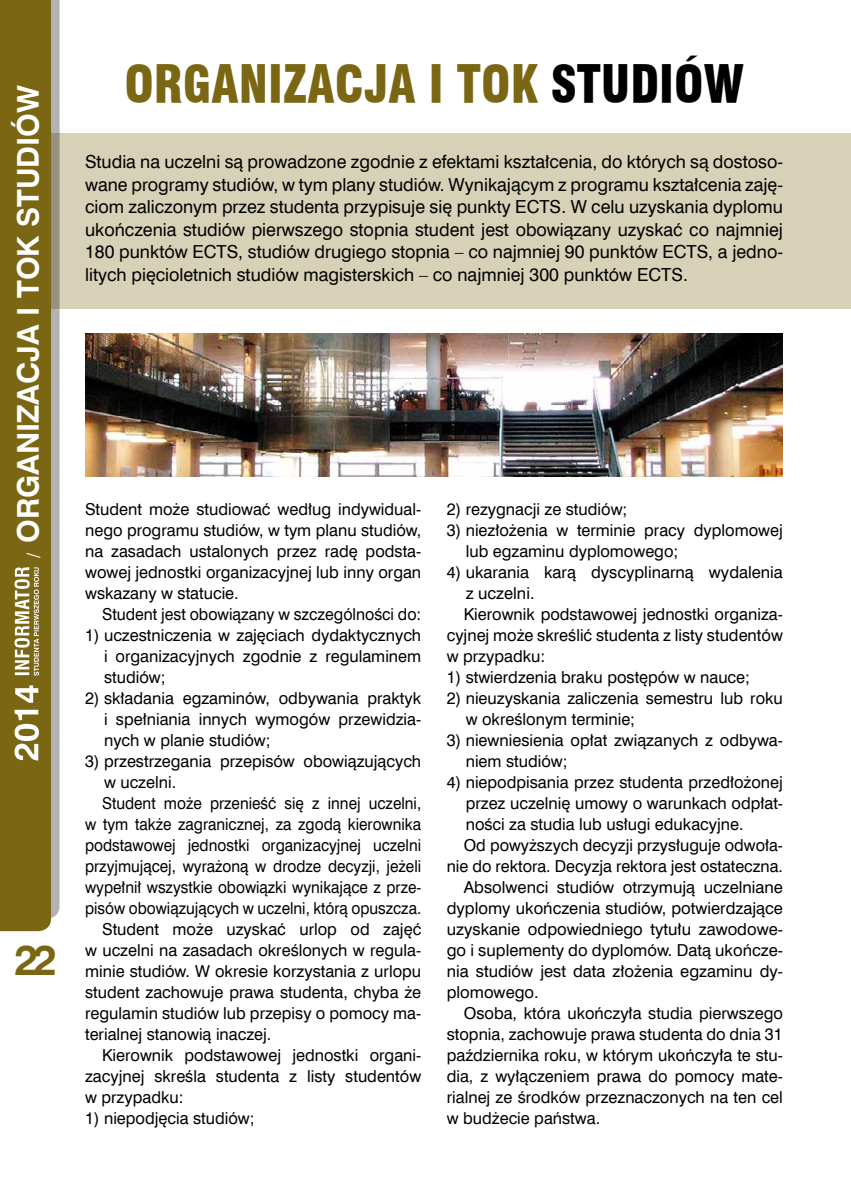
<style>
.page{position:relative;width:851px;height:1191px;background:#fff}
.page>*{position:absolute;margin:0;border:0;box-sizing:border-box;transform-origin:0 0}
.t1{font:49.5px "Swiss 721 Blk Cn AT";color:#7b6713}
.t2{font:700 42px "Swis 721 EU";color:#7b6713}
.t3{font:700 30px "Swis 721 EU";color:#fff}
.t4{font:18px/22.5px "Swis 721 EU";color:#000;text-align:justify}
.t5{font:16.5px/21px "Swis 721 EU";color:#000;text-align:justify}
.t6{font:16.5px "Swis 721 EU";color:#000;scale:.93 1}
.t7{font:16.5px "Swis 721 EU";color:#000;scale:.96 1}
.s1{font-size:16.5px}
.s2{color:#000}
</style>
<div class="page">
<div style="left:0;top:133px;width:850px;height:175px;background:#d7d1b8"></div>
<img style="left:86px;top:333px;width:696px;height:144px">
<svg style="left:51px;top:0;width:9px;height:918px;background:#b0afac"></svg>
<div style="left:0;top:0;width:51px;height:931px;background:#7b6713"></div>
<svg style="left:15px;top:567px;width:24px;height:108px"></svg>
<svg style="left:15px;top:685px;width:24px;height:75px"></svg>
<h3 class="t3" style="left:10px;top:558px;width:474px;rotate:-90deg"><span class="s1">/</span> ORGANIZACJA I TOK STUDIÓW</h3>
<h2 class="t2" style="left:15px;top:933px;width:44px">22</h2>
<h1 class="t1" style="left:124px;top:53px;width:620px">ORGANIZACJA I TOK <span class="s2">STUDIÓW</span></h1>
<p class="t4" style="left:85px;top:151px;width:699px">Studia na uczelni są prowadzone zgodnie z efektami kształcenia, do których są dostoso&shy;wane programy studiów, w tym plany studiów. Wynikającym z programu kształcenia zaję&shy;ciom zaliczonym przez studenta przypisuje się punkty ECTS. W celu uzyskania dyplomu ukończenia studiów pierwszego stopnia student jest obowiązany uzyskać co najmniej 180 punktów ECTS, studiów drugiego stopnia – co najmniej 90 punktów ECTS, a jedno&shy;litych pięcioletnich studiów magisterskich – co najmniej 300 punktów ECTS.</p>
<p class="t5" style="left:85px;top:499px;width:337px">Student może studiować według indywidual&shy;nego programu studiów, w tym planu studiów, na zasadach ustalonych przez radę podsta&shy;wowej jednostki organizacyjnej lub inny organ wskazany w statucie.</p>
<p class="t7" style="left:102px;top:604px;width:334px">Student jest obowiązany w szczególności do:</p>
<p class="t5" style="left:104px;top:625px;width:318px;text-indent:-19px">1) uczestniczenia w zajęciach dydaktycznych i organizacyjnych zgodnie z regulaminem studiów;</p>
<p class="t5" style="left:104px;top:688px;width:318px;text-indent:-19px">2) składania egzaminów, odbywania praktyk i spełniania innych wymogów przewidzia&shy;nych w planie studiów;</p>
<p class="t5" style="left:85px;top:751px;width:337px">3) przestrzegania przepisów obowiązujących</p>
<p class="t5" style="left:104px;top:772px;width:74px">w uczelni.</p>
<p class="t6" style="left:102px;top:793px;width:344px">Student może przenieść się z innej uczelni,</p>
<p class="t6" style="left:85px;top:814px;width:363px">w tym także zagranicznej, za zgodą kierownika</p>
<p class="t6" style="left:85px;top:835px;width:363px">podstawowej jednostki organizacyjnej uczelni</p>
<p class="t6" style="left:85px;top:856px;width:363px">przyjmującej, wyrażoną w drodze decyzji, jeżeli</p>
<p class="t6" style="left:85px;top:877px;width:363px">wypełnił wszystkie obowiązki wynikające z prze-</p>
<p class="t6" style="left:85px;top:898px;width:363px">pisów obowiązujących w uczelni, którą opuszcza.</p>
<p class="t5" style="left:102px;top:919px;width:320px">Student może uzyskać urlop od zajęć</p>
<p class="t5" style="left:85px;top:940px;width:337px">w uczelni na zasadach określonych w regula-</p>
<p class="t5" style="left:85px;top:961px;width:337px">minie studiów. W okresie korzystania z urlopu</p>
<p class="t5" style="left:85px;top:982px;width:337px">student zachowuje prawa studenta, chyba że</p>
<p class="t5" style="left:85px;top:1003px;width:337px">regulamin studiów lub przepisy o pomocy ma-</p>
<p class="t5" style="left:85px;top:1024px;width:188px">terialnej stanowią inaczej.</p>
<p class="t5" style="left:102px;top:1045px;width:320px">Kierownik podstawowej jednostki organi-</p>
<p class="t5" style="left:85px;top:1066px;width:337px">zacyjnej skreśla studenta z listy studentów</p>
<p class="t5" style="left:85px;top:1087px;width:100px">w przypadku:</p>
<p class="t5" style="left:85px;top:1108px;width:171px">1) niepodjęcia studiów;</p>
<p class="t5" style="left:446px;top:499px;width:182px">2) rezygnacji ze studiów;</p>
<p class="t5" style="left:465px;top:520px;width:318px;text-indent:-19px">3) niezłożenia w terminie pracy dyplomowej lub egzaminu dyplomowego;</p>
<p class="t5" style="left:446px;top:562px;width:337px">4) ukarania karą dyscyplinarną wydalenia</p>
<p class="t5" style="left:465px;top:583px;width:70px">z uczelni.</p>
<p class="t5" style="left:463px;top:604px;width:320px">Kierownik podstawowej jednostki organiza-</p>
<p class="t5" style="left:446px;top:625px;width:337px">cyjnej może skreślić studenta z listy studentów</p>
<p class="t5" style="left:446px;top:646px;width:100px">w przypadku:</p>
<p class="t5" style="left:446px;top:667px;width:305px">1) stwierdzenia braku postępów w nauce;</p>
<p class="t5" style="left:465px;top:688px;width:318px;text-indent:-19px">2) nieuzyskania zaliczenia semestru lub roku w określonym terminie;</p>
<p class="t5" style="left:465px;top:730px;width:318px;text-indent:-19px">3) niewniesienia opłat związanych z odbywa&shy;niem studiów;</p>
<p class="t5" style="left:446px;top:772px;width:337px">4) niepodpisania przez studenta przedłożonej</p>
<p class="t5" style="left:465px;top:793px;width:318px">przez uczelnię umowy o warunkach odpłat-</p>
<p class="t5" style="left:465px;top:814px;width:279px">ności za studia lub usługi edukacyjne.</p>
<p class="t5" style="left:463px;top:835px;width:320px">Od powyższych decyzji przysługuje odwoła-</p>
<p class="t5" style="left:446px;top:856px;width:337px">nie do rektora. Decyzja rektora jest ostateczna.</p>
<p class="t5" style="left:463px;top:877px;width:320px">Absolwenci studiów otrzymują uczelniane</p>
<p class="t5" style="left:446px;top:898px;width:337px">dyplomy ukończenia studiów, potwierdzające</p>
<p class="t5" style="left:446px;top:919px;width:337px">uzyskanie odpowiedniego tytułu zawodowe-</p>
<p class="t5" style="left:446px;top:940px;width:337px">go i suplementy do dyplomów. Datą ukończe-</p>
<p class="t5" style="left:446px;top:961px;width:337px">nia studiów jest data złożenia egzaminu dy-</p>
<p class="t5" style="left:446px;top:982px;width:93px">plomowego.</p>
<p class="t5" style="left:463px;top:1003px;width:320px">Osoba, która ukończyła studia pierwszego</p>
<p class="t5" style="left:446px;top:1024px;width:337px">stopnia, zachowuje prawa studenta do dnia 31</p>
<p class="t5" style="left:446px;top:1045px;width:337px">października roku, w którym ukończyła te stu-</p>
<p class="t5" style="left:446px;top:1066px;width:337px">dia, z wyłączeniem prawa do pomocy mate-</p>
<p class="t5" style="left:446px;top:1087px;width:337px">rialnej ze środków przeznaczonych na ten cel</p>
<p class="t5" style="left:446px;top:1108px;width:155px">w budżecie państwa.</p>
</div>
